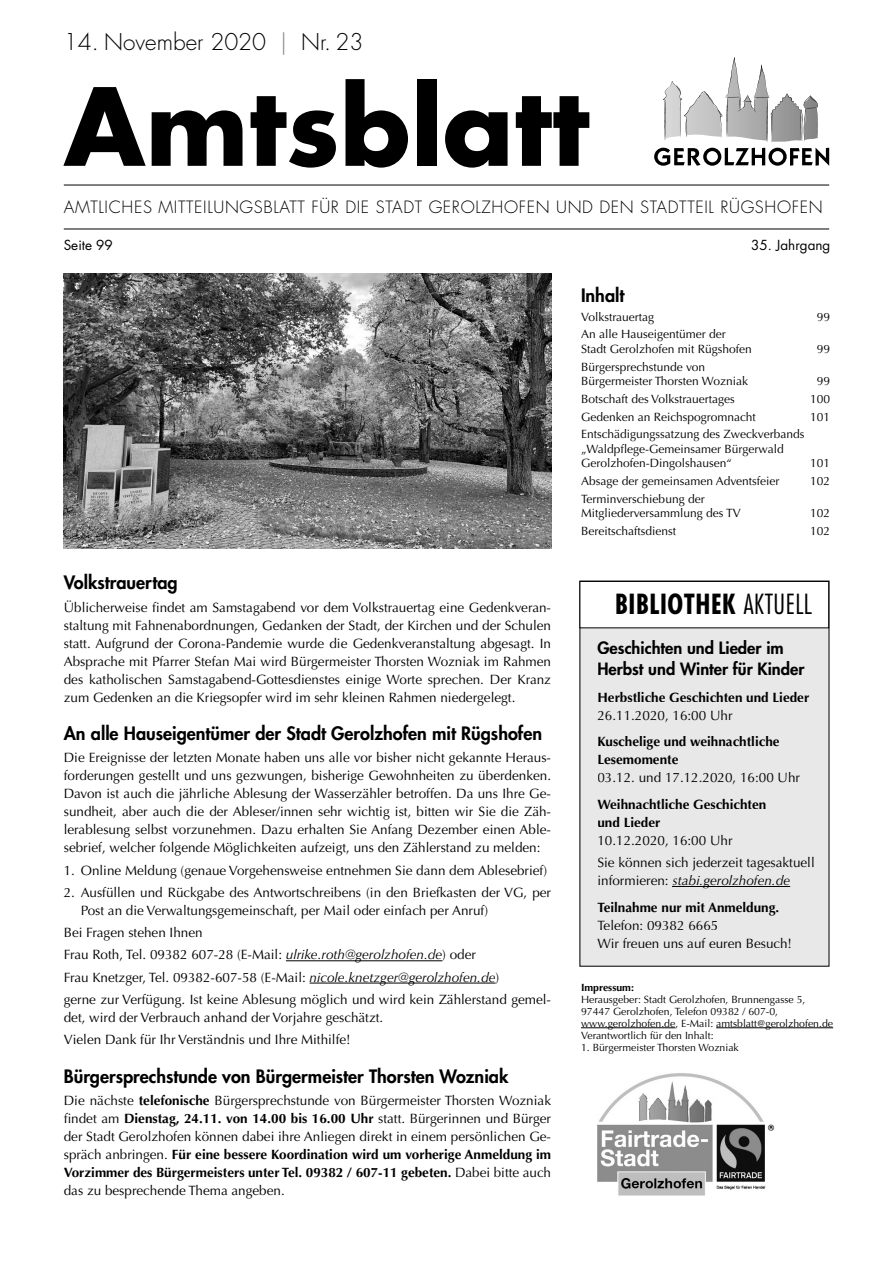
<style>
.page{position:relative;width:893px;height:1263px;background:#fff}
.page>*{position:absolute;margin:0;border:0;box-sizing:border-box;transform-origin:0 0}
.t1{font:700 104.4px "Futura Std";color:#000}
.t2{font:700 condensed 27px "Futura Std";letter-spacing:.02em;color:#000}
.t3{font:300 22.5px "Futura Std";color:#000}
.t4{font:800 18px "Futura Std";color:#000}
.t5{font:300 16.5px "Futura Std";letter-spacing:.04em;color:#000}
.t6{font:800 16.5px/21.6px "Futura Std";color:#000}
.t7{font:13.5px/18px "Optima LT Std";color:#000}
.t8{font:700 13.5px/18px "Optima LT Std";color:#000}
.t9{font:13.5px "Futura Std";color:#000}
.t10{font:12px/14.4px "Optima LT Std";color:#000}
.t11{font:10.5px/12px "Optima LT Std";color:#000}
.t12{font:700 10.5px "Optima LT Std";color:#000}
.s1{color:#868686}
.s2{font-style:italic}
.s3{font-weight:700}
.s4{font-weight:300}
.s5{font-weight:400}
.s6{font-weight:400;font-style:italic}
</style>
<div class="page">
<img style="left:64px;top:273px;width:487px;height:276px">
<hr style="left:64px;top:185px;width:765px;height:1px;background:#000">
<hr style="left:64px;top:229px;width:765px;height:1px;background:#000">
<svg style="left:654px;top:57px;width:175px;height:109px"></svg>
<img style="left:597px;top:1073px;width:178px;height:123px">
<hr style="left:581px;top:1027px;width:94px;height:1px;background:#000">
<hr style="left:716px;top:1027px;width:117px;height:1px;background:#000">
<hr style="left:286px;top:960px;width:156px;height:1px;background:#000">
<hr style="left:310px;top:983px;width:186px;height:1px;background:#000">
<div style="left:580px;top:581px;width:249px;height:385px;background:#e8e8e8"></div>
<hr style="left:672px;top:886px;width:118px;height:1px;background:#000">
<div style="left:580px;top:581px;width:249px;height:47px;background:#fff"></div>
<div style="left:580px;top:581px;width:249px;height:47px;border:1px solid #000"></div>
<h3 class="t3" style="left:64px;top:28px;width:301px">14. November 2020 <span class="s1">|</span> Nr. 23</h3>
<h1 class="t1" style="left:64px;top:57px;width:527px">Amtsblatt</h1>
<p class="t5" style="left:64px;top:197px;width:760px">AMTLICHES MITTEILUNGSBLATT FÜR DIE STADT GEROLZHOFEN UND DEN STADTTEIL RÜGSHOFEN</p>
<p class="t9" style="left:64px;top:236px;width:51px">Seite 99</p>
<p class="t9" style="left:751px;top:236px;width:81px">35. Jahrgang</p>
<h3 class="t4" style="left:581px;top:284px;width:45px">Inhalt</h3>
<p class="t10" style="left:581px;top:309px;width:75px">Volkstrauertag</p>
<p class="t10" style="left:817px;top:309px;width:15px">99</p>
<p class="t10" style="left:581px;top:327px;width:172px">An alle Hauseigentümer der<br>Stadt Gerolzhofen mit Rügshofen</p>
<p class="t10" style="left:817px;top:342px;width:15px">99</p>
<p class="t10" style="left:581px;top:359px;width:169px">Bürgersprechstunde von<br>Bürgermeister Thorsten Wozniak</p>
<p class="t10" style="left:817px;top:374px;width:15px">99</p>
<p class="t10" style="left:581px;top:392px;width:155px">Botschaft des Volkstrauertages</p>
<p class="t10" style="left:810px;top:392px;width:22px">100</p>
<p class="t10" style="left:581px;top:409px;width:176px">Gedenken an Reichspogromnacht</p>
<p class="t10" style="left:810px;top:409px;width:22px">101</p>
<p class="t10" style="left:581px;top:427px;width:225px">Entschädigungssatzung des Zweckverbands „Waldpflege-Gemeinsamer Bürgerwald<br>Gerolzhofen-Dingolshausen“</p>
<p class="t10" style="left:810px;top:456px;width:22px">101</p>
<p class="t10" style="left:581px;top:474px;width:200px">Absage der gemeinsamen Adventsfeier</p>
<p class="t10" style="left:810px;top:474px;width:22px">102</p>
<p class="t10" style="left:581px;top:492px;width:161px">Terminverschiebung der<br>Mitgliederversammlung des TV</p>
<p class="t10" style="left:810px;top:506px;width:22px">102</p>
<h3 class="t4" style="left:64px;top:571px;width:115px">Volkstrauertag</h3>
<p class="t7" style="left:64px;top:598px;width:489px;text-align:justify">Üblicherweise findet am Samstagabend vor dem Volkstrauertag eine Gedenkveran&shy;staltung mit Fahnenabordnungen, Gedanken der Stadt, der Kirchen und der Schulen statt. Aufgrund der Corona-Pandemie wurde die Gedenkveranstaltung abgesagt. In Absprache mit Pfarrer Stefan Mai wird Bürgermeister Thorsten Wozniak im Rahmen des katholischen Samstagabend-Gottesdienstes einige Worte sprechen. Der Kranz zum Gedenken an die Kriegsopfer wird im sehr kleinen Rahmen niedergelegt.</p>
<h3 class="t4" style="left:64px;top:722px;width:480px">An alle Hauseigentümer der Stadt Gerolzhofen mit Rügshofen</h3>
<p class="t7" style="left:64px;top:749px;width:489px;text-align:justify">Die Ereignisse der letzten Monate haben uns alle vor bisher nicht gekannte Heraus&shy;forderungen gestellt und uns gezwungen, bisherige Gewohnheiten zu überdenken.<br>Davon ist auch die jährliche Ablesung der Wasserzähler betroffen. Da uns Ihre Ge&shy;sundheit, aber auch die der Ableser/innen sehr wichtig ist, bitten wir Sie die Zäh&shy;lerablesung selbst vorzunehmen. Dazu erhalten Sie Anfang Dezember einen Able&shy;sebrief, welcher folgende Möglichkeiten aufzeigt, uns den Zählerstand zu melden:</p>
<p class="t7" style="left:64px;top:861px;width:485px">1. Online Meldung (genaue Vorgehensweise entnehmen Sie dann dem Ablesebrief)</p>
<p class="t7" style="left:81px;top:883px;width:472px;text-indent:-17px">2. Ausfüllen und Rückgabe des Antwortschreibens (in den Briefkasten der VG, per<br>Post an die Verwaltungsgemeinschaft, per Mail oder einfach per Anruf)</p>
<p class="t7" style="left:64px;top:922px;width:489px;line-height:22.2px">Bei Fragen stehen Ihnen<br>Frau Roth, Tel. 09382 607-28 (E-Mail: <span class="s2">ulrike.roth@gerolzhofen.de</span>) oder<br>Frau Knetzger, Tel. 09382-607-58 (E-Mail: <span class="s2">nicole.knetzger@gerolzhofen.de</span>)<br>gerne zur Verfügung. Ist keine Ablesung möglich und wird kein Zählerstand gemel-</p>
<p class="t7" style="left:64px;top:1006px;width:321px;line-height:22.2px">det, wird der Verbrauch anhand der Vorjahre geschätzt.<br>Vielen Dank für Ihr Verständnis und Ihre Mithilfe!</p>
<h3 class="t4" style="left:64px;top:1065px;width:446px">Bürgersprechstunde von Bürgermeister Thorsten Wozniak</h3>
<p class="t7" style="left:64px;top:1092px;width:489px;text-align:justify">Die nächste <span class="s3">telefonische</span> Bürgersprechstunde von Bürgermeister Thorsten Wozniak findet am <span class="s3">Dienstag, 24.11. von 14.00 bis 16.00 Uhr</span> statt. Bürgerinnen und Bürger der Stadt Gerolzhofen können dabei ihre Anliegen direkt in einem persönlichen Ge&shy;spräch anbringen. <span class="s3">Für eine bessere Koordination wird um vorherige Anmeldung im Vorzimmer des Bürgermeisters unter Tel. 09382 / 607-11 gebeten.</span> Dabei bitte auch das zu besprechende Thema angeben.</p>
<p class="t10" style="left:581px;top:524px;width:97px">Bereitschaftsdienst</p>
<p class="t10" style="left:810px;top:524px;width:22px">102</p>
<h2 class="t2" style="left:615px;top:587px;width:198px">BIBLIOTHEK <span class="s4">AKTUELL</span></h2>
<p class="t6" style="left:597px;top:637px;width:209px">Geschichten und Lieder im<br>Herbst und Winter für Kinder</p>
<p class="t8" style="left:597px;top:688px;width:213px">Herbstliche Geschichten und Lieder</p>
<p class="t7" style="left:597px;top:706px;width:137px">26.11.2020, 16:00 Uhr</p>
<p class="t8" style="left:597px;top:733px;width:184px">Kuschelige und weihnachtliche<br>Lesemomente</p>
<p class="t7" style="left:597px;top:769px;width:204px">03.12. und 17.12.2020, 16:00 Uhr</p>
<p class="t8" style="left:597px;top:795px;width:170px">Weihnachtliche Geschichten und Lieder</p>
<p class="t7" style="left:597px;top:829px;width:219px;line-height:22.2px">10.12.2020, 16:00 Uhr<br>Sie können sich jederzeit tagesaktuell</p>
<p class="t8" style="left:597px;top:867px;width:194px;line-height:26.5px"><span class="s5">informieren:</span> <span class="s6">stabi.gerolzhofen.de<br></span>Teilnahme nur mit Anmeldung.</p>
<p class="t7" style="left:597px;top:916px;width:196px">Telefon: 09382 6665<br>Wir freuen uns auf euren Besuch!</p>
<p class="t12" style="left:581px;top:981px;width:54px">Impressum:</p>
<p class="t11" style="left:581px;top:993px;width:254px">Herausgeber: Stadt Gerolzhofen, Brunnengasse 5, 97447 Gerolzhofen, Telefon 09382 / 607-0, www.gerolzhofen.de, E-Mail: amtsblatt@gerolzhofen.de Verantwortlich für den Inhalt:</p>
<p class="t11" style="left:581px;top:1041px;width:159px">1. Bürgermeister Thorsten Wozniak</p>
</div>
